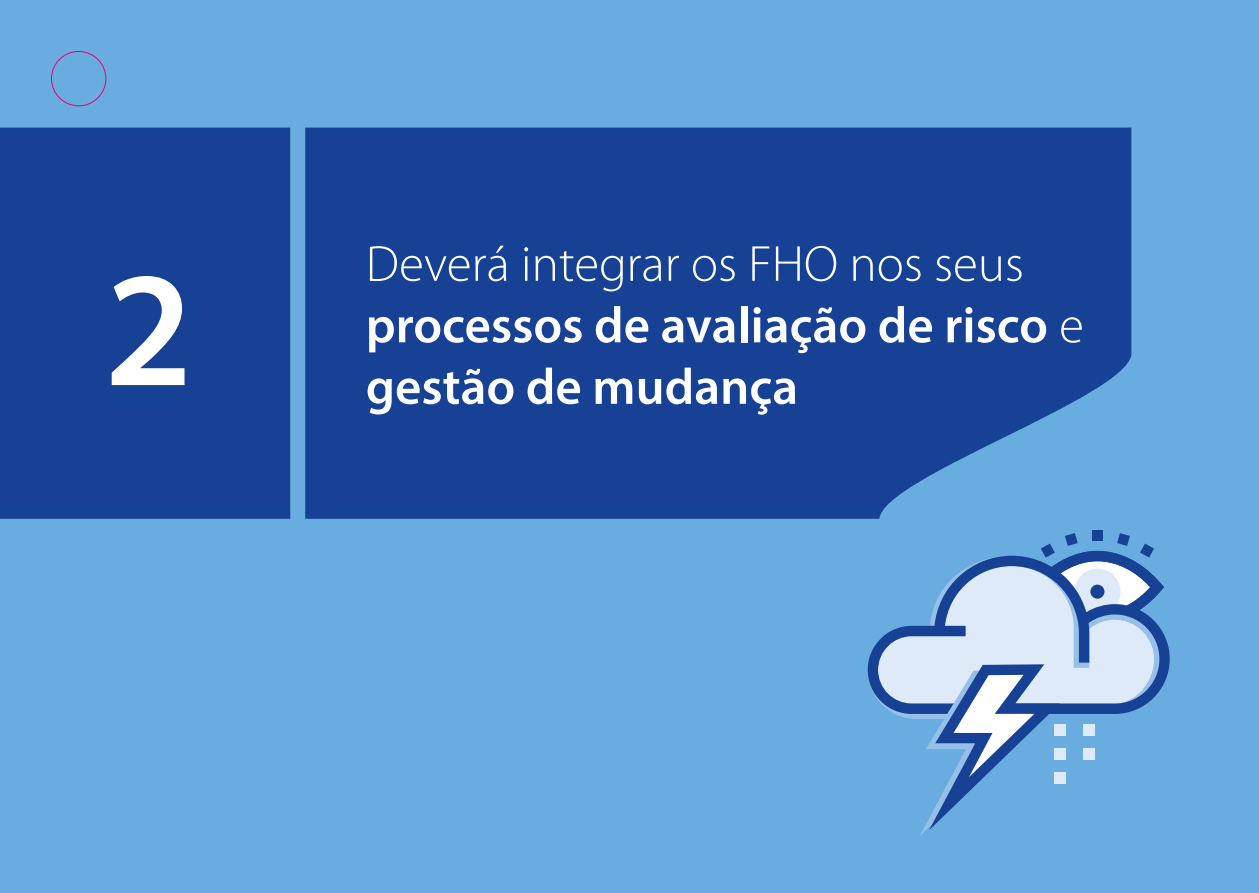
<style>
.page{position:relative;width:1259px;height:893px;background:#69acdf}
.page>*{position:absolute;margin:0;border:0;box-sizing:border-box;transform-origin:0 0}
.t1{font:600 165px "Myriad Pro";color:#fff}
.t2{font:300 51px/61.5px "Myriad Pro";color:#fff}
.t3{font:600 51px "Myriad Pro";color:#fff}
.s1{font-weight:600}
</style>
<div class="page">
<div style="left:0;top:128px;width:1131px;height:391px;background:#164194"></div>
<div style="left:290px;top:119px;width:15px;height:408px;background:#69acdf"></div>
<div style="left:1092px;top:530px;width:10px;height:10px;background:#164194"></div>
<svg style="left:867px;top:533px;width:297px;height:303px"></svg>
<div style="left:51px;top:51px;width:55px;height:55px;border:1px solid #e6007d;border-radius:50%"></div>
<p class="t1" style="left:105px;top:225px;width:90px">2</p>
<h2 class="t2" style="left:366px;top:234px;width:719px">Deverá integrar os FHO nos seus <span class="s1">processos de avaliação de risco</span> e</h2>
<h2 class="t3" style="left:366px;top:354px;width:434px">gestão de mudança</h2>
</div>
